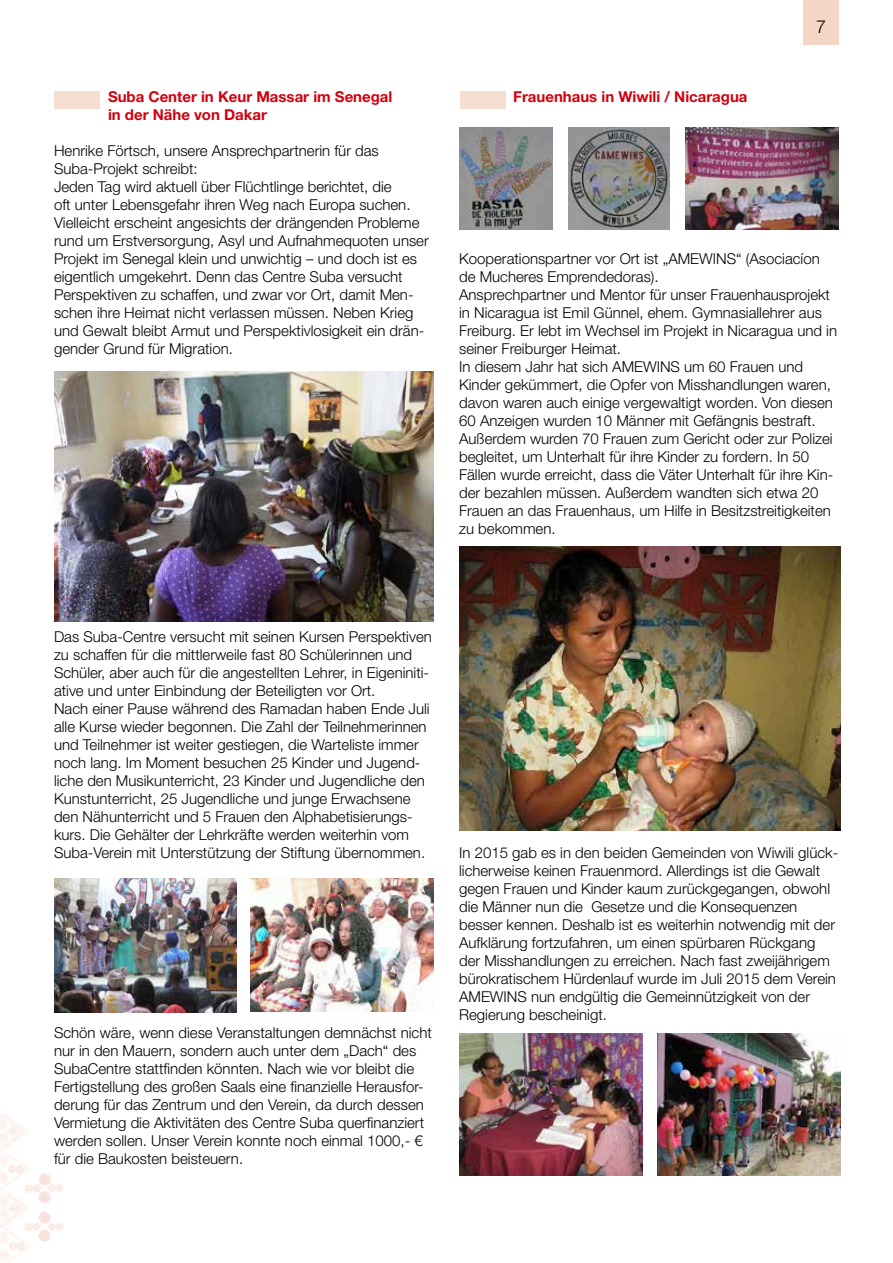
<style>
.page{position:relative;width:893px;height:1263px;background:#fff}
.page>*{position:absolute;margin:0;border:0;box-sizing:border-box;transform-origin:0 0}
.t1{font:300 18px "Helvetica Neue LT Std";color:#000}
.t2{font:300 15px/18px "Helvetica Neue LT Std";color:#000}
.t3{font:700 15px/18px "Helvetica Neue LT Std";color:#d1010e}
</style>
<div class="page">
<img style="left:0;top:1114px;width:63px;height:149px">
<div style="left:803px;top:0;width:36px;height:45px;background:#f4d5c6"></div>
<img style="left:54px;top:371px;width:379px;height:250px">
<img style="left:54px;top:879px;width:183px;height:133px">
<img style="left:251px;top:879px;width:183px;height:133px">
<img style="left:459px;top:128px;width:93px;height:102px">
<img style="left:568px;top:128px;width:102px;height:102px">
<img style="left:685px;top:128px;width:154px;height:102px">
<img style="left:459px;top:547px;width:381px;height:283px">
<div style="left:54px;top:91px;width:45px;height:17px;background:#f6ded2"></div>
<div style="left:460px;top:91px;width:46px;height:17px;background:#f6ded2"></div>
<img style="left:459px;top:1034px;width:183px;height:142px">
<img style="left:657px;top:1034px;width:183px;height:142px">
<p class="t3" style="left:108px;top:87px;width:286px">Suba Center in Keur Massar im Senegal in der Nähe von Dakar</p>
<p class="t2" style="left:54px;top:141px;width:376px">Henrike Förtsch, unsere Ansprechpartnerin für das Suba-Projekt schreibt:<br>Jeden Tag wird aktuell über Flüchtlinge berichtet, die<br>oft unter Lebensgefahr ihren Weg nach Europa suchen.<br>Vielleicht erscheint angesichts der drängenden Probleme rund um Erstversorgung, Asyl und Aufnahmequoten unser Projekt im Senegal klein und unwichtig – und doch ist es eigentlich umgekehrt. Denn das Centre Suba versucht Perspektiven zu schaffen, und zwar vor Ort, damit Men&shy;schen ihre Heimat nicht verlassen müssen. Neben Krieg und Gewalt bleibt Armut und Perspektivlosigkeit ein drän&shy;gender Grund für Migration.</p>
<p class="t3" style="left:513px;top:87px;width:236px">Frauenhaus in Wiwili / Nicaragua</p>
<p class="t1" style="left:816px;top:16px;width:12px">7</p>
<p class="t2" style="left:459px;top:249px;width:379px">Kooperationspartner vor Ort ist „AMEWINS“ (Asociacíon de Mucheres Emprendedoras).<br>Ansprechpartner und Mentor für unser Frauenhausprojekt in Nicaragua ist Emil Günnel, ehem. Gymnasiallehrer aus Freiburg. Er lebt im Wechsel im Projekt in Nicaragua und in seiner Freiburger Heimat.<br>In diesem Jahr hat sich AMEWINS um 60 Frauen und Kinder gekümmert, die Opfer von Misshandlungen waren, davon waren auch einige vergewaltigt worden. Von diesen 60 Anzeigen wurden 10 Männer mit Gefängnis bestraft.<br>Außerdem wurden 70 Frauen zum Gericht oder zur Polizei begleitet, um Unterhalt für ihre Kinder zu fordern. In 50<br>Fällen wurde erreicht, dass die Väter Unterhalt für ihre Kin&shy;der bezahlen müssen. Außerdem wandten sich etwa 20<br>Frauen an das Frauenhaus, um Hilfe in Besitzstreitigkeiten zu bekommen.</p>
<p class="t2" style="left:54px;top:627px;width:379px">Das Suba-Centre versucht mit seinen Kursen Perspektiven zu schaffen für die mittlerweile fast 80 Schülerinnen und Schüler, aber auch für die angestellten Lehrer, in Eigeniniti&shy;ative und unter Einbindung der Beteiligten vor Ort.<br>Nach einer Pause während des Ramadan haben Ende Juli alle Kurse wieder begonnen. Die Zahl der Teilnehmerinnen und Teilnehmer ist weiter gestiegen, die Warteliste immer noch lang. Im Moment besuchen 25 Kinder und Jugend&shy;liche den Musikunterricht, 23 Kinder und Jugendliche den Kunstunterricht, 25 Jugendliche und junge Erwachsene den Nähunterricht und 5 Frauen den Alphabetisierungs&shy;kurs. Die Gehälter der Lehrkräfte werden weiterhin vom Suba-Verein mit Unterstützung der Stiftung übernommen.</p>
<p class="t2" style="left:54px;top:1023px;width:379px">Schön wäre, wenn diese Veranstaltungen demnächst nicht nur in den Mauern, sondern auch unter dem „Dach“ des SubaCentre stattfinden könnten. Nach wie vor bleibt die Fertigstellung des großen Saals eine finanzielle Herausfor&shy;derung für das Zentrum und den Verein, da durch dessen Vermietung die Aktivitäten des Centre Suba querfinanziert werden sollen. Unser Verein konnte noch einmal 1000,- € für die Baukosten beisteuern.</p>
<p class="t2" style="left:459px;top:843px;width:381px">In 2015 gab es in den beiden Gemeinden von Wiwili glück&shy;licherweise keinen Frauenmord. Allerdings ist die Gewalt gegen Frauen und Kinder kaum zurückgegangen, obwohl die Männer nun die Gesetze und die Konsequenzen besser kennen. Deshalb ist es weiterhin notwendig mit der Aufklärung fortzufahren, um einen spürbaren Rückgang der Misshandlungen zu erreichen. Nach fast zweijährigem bürokratischem Hürdenlauf wurde im Juli 2015 dem Verein AMEWINS nun endgültig die Gemeinnützigkeit von der Regierung bescheinigt.</p>
</div>
